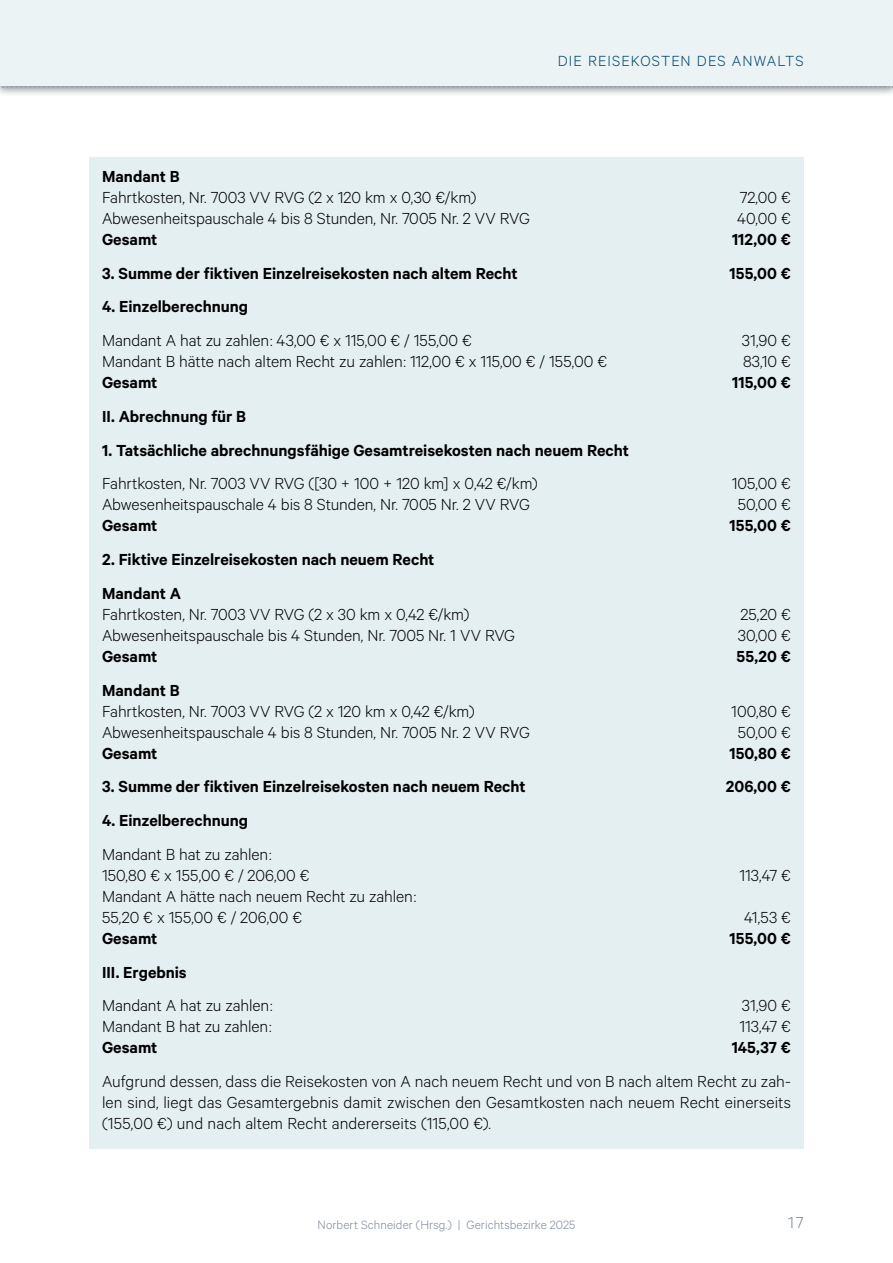
<style>
.page{position:relative;width:893px;height:1263px;background:#fff}
.page>*{position:absolute;margin:0;border:0;box-sizing:border-box;transform-origin:0 0}
.K_Beispiel_mitte_0{font:300 18px "Calibre";letter-spacing:-.005em;color:#000}
.K_Beispiel_mitte{font:600 18px "Calibre";color:#000}
.K_Beispiel_unten{font:300 18px/21px "Calibre";letter-spacing:.005em;color:#000;text-align:justify}
.K_Beispiel_mitte_0-2{font:600 18px "Calibre";color:#000}
.K_Beispiel_mitte_klebt{font:600 18px "Calibre";color:#000}
.t1{font:300 18px "Calibre";color:#7c889b}
.t2{font:300 16.5px "Calibre";letter-spacing:.065em;color:#004468}
.t3{font:300 13.5px "Calibre";letter-spacing:.005em;color:#7c889b}
</style>
<div class="page">
<div style="left:0;top:0;width:893px;height:98px;background:#112131;opacity:.5"></div>
<div style="left:0;top:0;width:893px;height:85px;background:#ebf3f5"></div>
<svg style="left:2px;top:86px;width:891px;height:2px;background:#a5aaae"></svg>
<div style="left:89px;top:157px;width:715px;height:44px;background:#e4eff2"></div>
<div style="left:89px;top:199px;width:715px;height:44px;background:#e4eff2"></div>
<div style="left:89px;top:220px;width:715px;height:44px;background:#e4eff2"></div>
<div style="left:89px;top:254px;width:715px;height:44px;background:#e4eff2"></div>
<div style="left:89px;top:288px;width:715px;height:43px;background:#e4eff2"></div>
<div style="left:89px;top:322px;width:715px;height:43px;background:#e4eff2"></div>
<div style="left:89px;top:364px;width:715px;height:43px;background:#e4eff2"></div>
<div style="left:89px;top:397px;width:715px;height:44px;background:#e4eff2"></div>
<div style="left:89px;top:431px;width:715px;height:44px;background:#e4eff2"></div>
<div style="left:89px;top:465px;width:715px;height:43px;background:#e4eff2"></div>
<div style="left:89px;top:507px;width:715px;height:43px;background:#e4eff2"></div>
<div style="left:89px;top:541px;width:715px;height:43px;background:#e4eff2"></div>
<div style="left:89px;top:574px;width:715px;height:44px;background:#e4eff2"></div>
<div style="left:89px;top:616px;width:715px;height:44px;background:#e4eff2"></div>
<div style="left:89px;top:637px;width:715px;height:44px;background:#e4eff2"></div>
<div style="left:89px;top:671px;width:715px;height:44px;background:#e4eff2"></div>
<div style="left:89px;top:713px;width:715px;height:44px;background:#e4eff2"></div>
<div style="left:89px;top:734px;width:715px;height:44px;background:#e4eff2"></div>
<div style="left:89px;top:768px;width:715px;height:43px;background:#e4eff2"></div>
<div style="left:89px;top:802px;width:715px;height:43px;background:#e4eff2"></div>
<div style="left:89px;top:835px;width:715px;height:44px;background:#e4eff2"></div>
<div style="left:89px;top:877px;width:715px;height:44px;background:#e4eff2"></div>
<div style="left:89px;top:919px;width:715px;height:44px;background:#e4eff2"></div>
<div style="left:89px;top:953px;width:715px;height:44px;background:#e4eff2"></div>
<div style="left:89px;top:987px;width:715px;height:43px;background:#e4eff2"></div>
<div style="left:89px;top:1029px;width:715px;height:43px;background:#e4eff2"></div>
<div style="left:89px;top:1063px;width:715px;height:85px;background:#e4eff2"></div>
<p class="t2" style="left:558px;top:51px;width:247px">DIE REISEKOSTEN DES ANWALTS</p>
<p class="K_Beispiel_mitte_0-2" style="left:102px;top:165px;width:79px">Mandant B</p>
<p class="K_Beispiel_mitte_0" style="left:102px;top:187px;width:376px">Fahrtkosten, Nr. 7003 VV RVG (2 x 120 km x 0,30 €/km)</p>
<p class="K_Beispiel_mitte_0" style="left:740px;top:187px;width:53px">72,00 €</p>
<p class="K_Beispiel_mitte_0" style="left:102px;top:208px;width:429px">Abwesenheitspauschale 4 bis 8 Stunden, Nr. 7005 Nr. 2 VV RVG</p>
<p class="K_Beispiel_mitte_0" style="left:737px;top:208px;width:55px">40,00 €</p>
<p class="K_Beispiel_mitte" style="left:102px;top:228px;width:57px">Gesamt</p>
<p class="K_Beispiel_mitte" style="left:732px;top:228px;width:60px">112,00 €</p>
<p class="K_Beispiel_mitte" style="left:102px;top:262px;width:417px">3. Summe der fiktiven Einzelreisekosten nach altem Recht</p>
<p class="K_Beispiel_mitte" style="left:729px;top:262px;width:63px">155,00 €</p>
<p class="K_Beispiel_mitte" style="left:102px;top:296px;width:148px">4. Einzelberechnung</p>
<p class="K_Beispiel_mitte_0" style="left:102px;top:330px;width:371px">Mandant A hat zu zahlen: 43,00 € x 115,00 € / 155,00 €</p>
<p class="K_Beispiel_mitte_0" style="left:742px;top:330px;width:51px">31,90 €</p>
<p class="K_Beispiel_mitte_0" style="left:102px;top:351px;width:507px">Mandant B hätte nach altem Recht zu zahlen: 112,00 € x 115,00 € / 155,00 €</p>
<p class="K_Beispiel_mitte_0" style="left:743px;top:351px;width:49px">83,10 €</p>
<p class="K_Beispiel_mitte" style="left:102px;top:372px;width:57px">Gesamt</p>
<p class="K_Beispiel_mitte" style="left:732px;top:372px;width:60px">115,00 €</p>
<p class="K_Beispiel_mitte" style="left:102px;top:405px;width:146px">II. Abrechnung für B</p>
<p class="K_Beispiel_mitte" style="left:102px;top:439px;width:528px">1. Tatsächliche abrechnungsfähige Gesamtreisekosten nach neuem Recht</p>
<p class="K_Beispiel_mitte_0" style="left:102px;top:473px;width:437px">Fahrtkosten, Nr. 7003 VV RVG ([30 + 100 + 120 km] x 0,42 €/km)</p>
<p class="K_Beispiel_mitte_0" style="left:732px;top:473px;width:61px">105,00 €</p>
<p class="K_Beispiel_mitte_0" style="left:102px;top:494px;width:429px">Abwesenheitspauschale 4 bis 8 Stunden, Nr. 7005 Nr. 2 VV RVG</p>
<p class="K_Beispiel_mitte_0" style="left:738px;top:494px;width:55px">50,00 €</p>
<p class="K_Beispiel_mitte" style="left:102px;top:515px;width:57px">Gesamt</p>
<p class="K_Beispiel_mitte" style="left:729px;top:515px;width:63px">155,00 €</p>
<p class="K_Beispiel_mitte" style="left:102px;top:549px;width:334px">2. Fiktive Einzelreisekosten nach neuem Recht</p>
<p class="K_Beispiel_mitte_0-2" style="left:102px;top:583px;width:80px">Mandant A</p>
<p class="K_Beispiel_mitte_0" style="left:102px;top:604px;width:369px">Fahrtkosten, Nr. 7003 VV RVG (2 x 30 km x 0,42 €/km)</p>
<p class="K_Beispiel_mitte_0" style="left:741px;top:604px;width:52px">25,20 €</p>
<p class="K_Beispiel_mitte_0" style="left:102px;top:625px;width:414px">Abwesenheitspauschale bis 4 Stunden, Nr. 7005 Nr. 1 VV RVG</p>
<p class="K_Beispiel_mitte_0" style="left:738px;top:625px;width:54px">30,00 €</p>
<p class="K_Beispiel_mitte" style="left:102px;top:646px;width:57px">Gesamt</p>
<p class="K_Beispiel_mitte" style="left:736px;top:646px;width:56px">55,20 €</p>
<p class="K_Beispiel_mitte_0-2" style="left:102px;top:679px;width:79px">Mandant B</p>
<p class="K_Beispiel_mitte_0" style="left:102px;top:701px;width:374px">Fahrtkosten, Nr. 7003 VV RVG (2 x 120 km x 0,42 €/km)</p>
<p class="K_Beispiel_mitte_0" style="left:731px;top:701px;width:61px">100,80 €</p>
<p class="K_Beispiel_mitte_0" style="left:102px;top:722px;width:429px">Abwesenheitspauschale 4 bis 8 Stunden, Nr. 7005 Nr. 2 VV RVG</p>
<p class="K_Beispiel_mitte_0" style="left:738px;top:722px;width:55px">50,00 €</p>
<p class="K_Beispiel_mitte" style="left:102px;top:742px;width:57px">Gesamt</p>
<p class="K_Beispiel_mitte" style="left:729px;top:742px;width:63px">150,80 €</p>
<p class="K_Beispiel_mitte" style="left:102px;top:776px;width:425px">3. Summe der fiktiven Einzelreisekosten nach neuem Recht</p>
<p class="K_Beispiel_mitte" style="left:726px;top:776px;width:67px">206,00 €</p>
<p class="K_Beispiel_mitte" style="left:102px;top:810px;width:148px">4. Einzelberechnung</p>
<p class="K_Beispiel_mitte_0" style="left:102px;top:844px;width:171px">Mandant B hat zu zahlen:</p>
<p class="K_Beispiel_mitte_0" style="left:102px;top:865px;width:209px">150,80 € x 155,00 € / 206,00 €</p>
<p class="K_Beispiel_mitte_0" style="left:739px;top:865px;width:53px">113,47 €</p>
<p class="K_Beispiel_mitte_0" style="left:102px;top:886px;width:316px">Mandant A hätte nach neuem Recht zu zahlen:</p>
<p class="K_Beispiel_mitte_0" style="left:102px;top:907px;width:202px">55,20 € x 155,00 € / 206,00 €</p>
<p class="K_Beispiel_mitte_0" style="left:744px;top:907px;width:48px">41,53 €</p>
<p class="K_Beispiel_mitte" style="left:102px;top:928px;width:57px">Gesamt</p>
<p class="K_Beispiel_mitte" style="left:729px;top:928px;width:63px">155,00 €</p>
<p class="K_Beispiel_mitte_klebt" style="left:102px;top:961px;width:86px">III. Ergebnis</p>
<p class="K_Beispiel_mitte_0" style="left:102px;top:995px;width:172px">Mandant A hat zu zahlen:</p>
<p class="K_Beispiel_mitte_0" style="left:742px;top:995px;width:51px">31,90 €</p>
<p class="K_Beispiel_mitte_0" style="left:102px;top:1016px;width:171px">Mandant B hat zu zahlen:</p>
<p class="K_Beispiel_mitte_0" style="left:739px;top:1016px;width:53px">113,47 €</p>
<p class="K_Beispiel_mitte" style="left:102px;top:1037px;width:57px">Gesamt</p>
<p class="K_Beispiel_mitte" style="left:732px;top:1037px;width:61px">145,37 €</p>
<p class="K_Beispiel_unten" style="left:102px;top:1070px;width:690px">Aufgrund dessen, dass die Reisekosten von A nach neuem Recht und von B nach altem Recht zu zah&shy;len sind, liegt das Gesamtergebnis damit zwischen den Gesamtkosten nach neuem Recht einerseits (155,00 €) und nach altem Recht andererseits (115,00 €).</p>
<p class="t3" style="left:318px;top:1217px;width:259px">Norbert Schneider (Hrsg.) | Gerichtsbezirke 2025</p>
<p class="t1" style="left:788px;top:1212px;width:17px">17</p>
</div>
